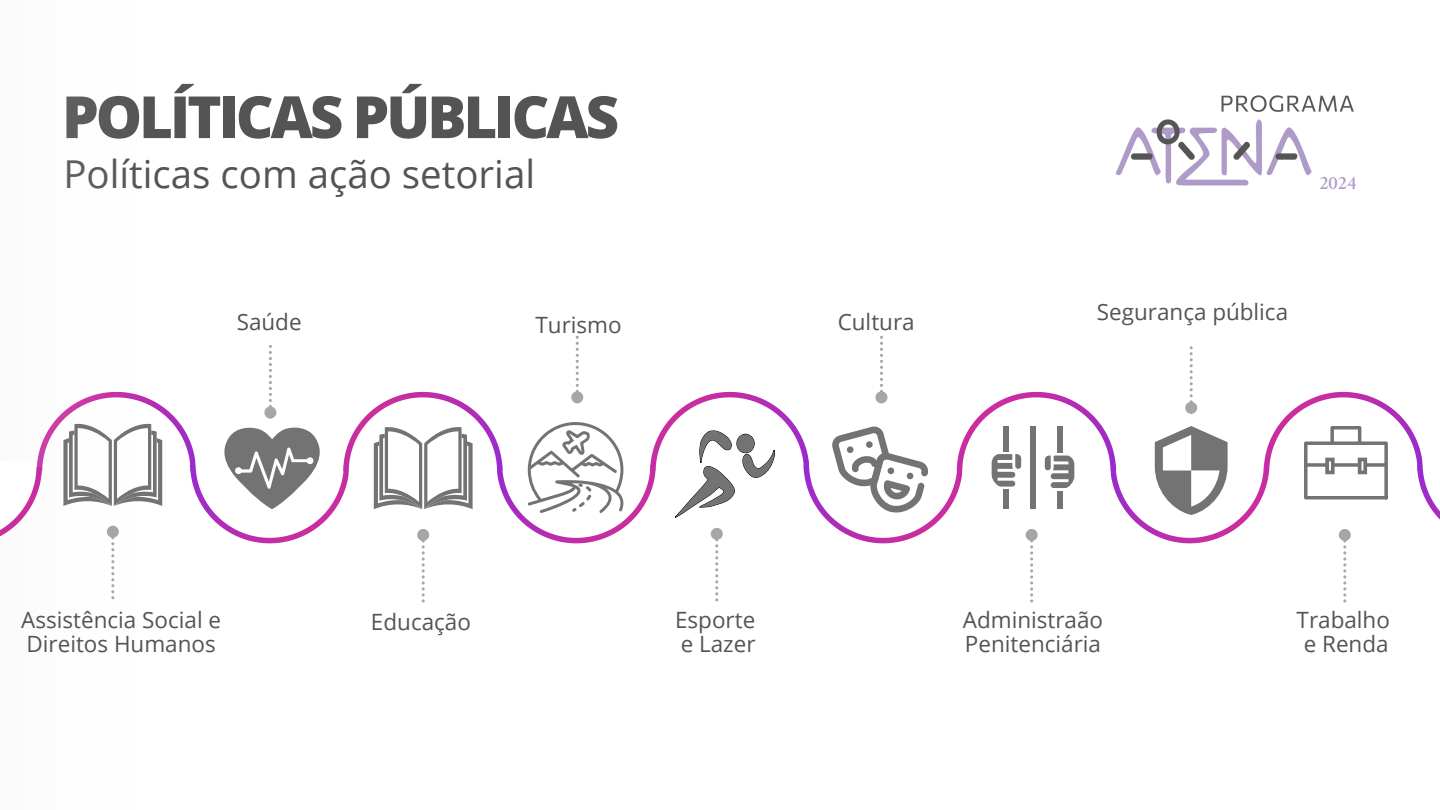
<style>
.page{position:relative;width:1440px;height:810px;background:#fff}
.page>*{position:absolute;margin:0;border:0;box-sizing:border-box;transform-origin:0 0}
.t1{font:800 58.2px "Open Sans";letter-spacing:-.05em;color:#545454}
.t2{font:38.4px "Open Sans";color:#545454}
.t3{font:22.5px/24.3px "Open Sans";color:#545454}
.t4{font:600 19.4px "Crimson";color:#b09bca}
</style>
<div class="page">
<svg style="left:0;top:336px;width:1440px;height:266px"></svg>
<img style="left:1116px;top:95px;width:238px;height:91px">
<p class="t1" style="left:62px;top:76px;width:559px">POLÍTICAS PÚBLICAS</p>
<p class="t2" style="left:63px;top:147px;width:473px">Políticas com ação setorial</p>
<p class="t3" style="left:237px;top:309px;width:66px">Saúde</p>
<p class="t3" style="left:536px;top:312px;width:88px">Turismo</p>
<p class="t3" style="left:838px;top:309px;width:78px">Cultura</p>
<h2 class="t4" style="left:1319px;top:175px;width:38px">2024</h2>
<p class="t3" style="left:1097px;top:299px;width:193px">Segurança pública</p>
<p class="t3" style="left:21px;top:607px;width:201px">Assistência Social e</p>
<h1 class="t3" style="left:371px;top:609px;width:101px">Educação</h1>
<p class="t3" style="left:27px;top:631px;width:191px">Direitos Humanos</p>
<p class="t3" style="left:675px;top:607px;width:82px">Esporte e Lazer</p>
<p class="t3" style="left:963px;top:607px;width:142px">Administraão<br>Penitenciária</p>
<p class="t3" style="left:1297px;top:607px;width:95px;text-align:center">Trabalho e Renda</p>
</div>
